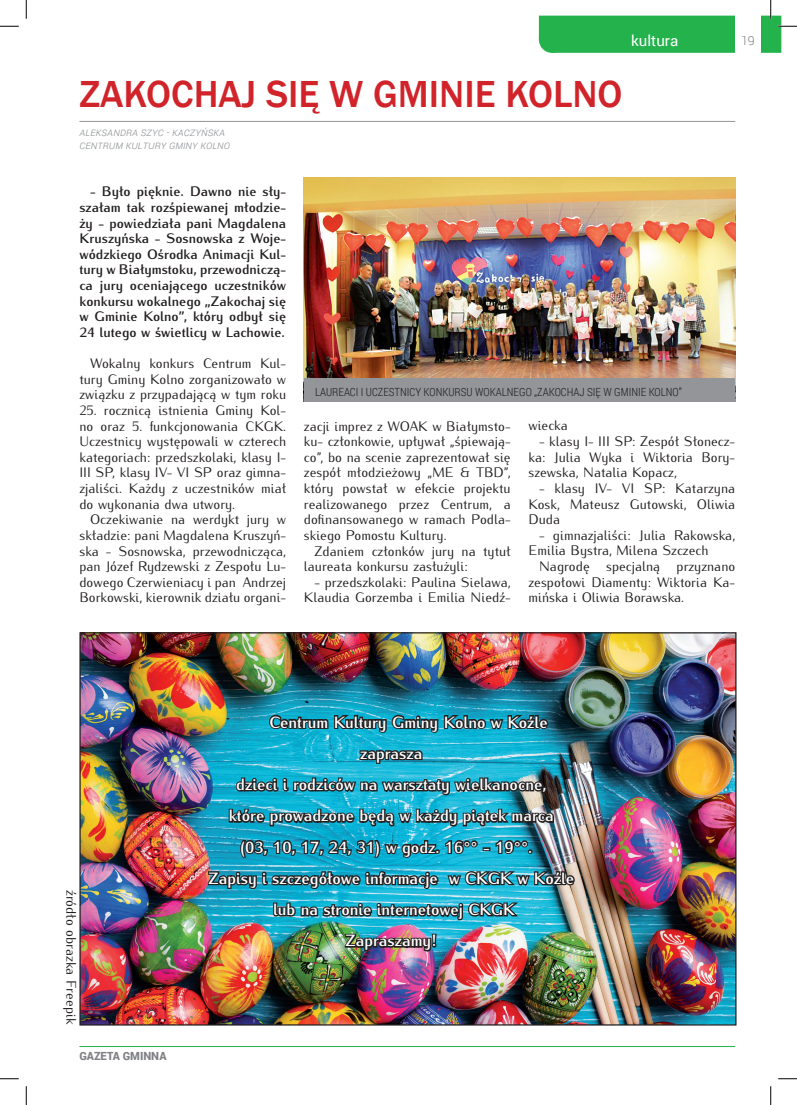
<style>
.page{position:relative;width:797px;height:1105px;background:#fff}
.page>*{position:absolute;margin:0;border:0;box-sizing:border-box;transform-origin:0 0}
.t1{font:500 38.75px "Franklin Gothic";color:#d1232a}
.t2{font:700 16.25px "Iwona";color:#fff}
.t3{font:15px "Roboto";color:#fff}
.t4{font:13.75px/15.6px "Iwona";color:#231f20;text-align:justify}
.t5{font:700 13.75px/15.6px "Iwona";color:#231f20;text-align:justify}
.t6{font:300 12.5px "Roboto";color:#808285}
.t7{font:300 11.25px "Roboto Condensed";color:#231f20}
.t8{font:italic 300 11.25px/12.5px "Roboto";color:#939598}
.t9{font:900 11.25px "Roboto";color:#808285}
</style>
<div class="page">
<hr style="left:79px;top:1046px;width:656px;height:1px;background:#23b24b">
<img style="left:81px;top:634px;width:653px;height:389px">
<svg style="left:268px;top:714px;width:281px;height:20px;background:#196d7f"></svg>
<svg style="left:358px;top:749px;width:66px;height:16px"></svg>
<svg style="left:235px;top:776px;width:313px;height:21px;background:#257586"></svg>
<img style="left:227px;top:807px;width:328px;height:21px">
<svg style="left:239px;top:835px;width:293px;height:24px;background:#1a829a"></svg>
<svg style="left:206px;top:870px;width:234px;height:21px;background:#236f81"></svg>
<svg style="left:446px;top:870px;width:130px;height:21px;background:#377987"></svg>
<svg style="left:272px;top:901px;width:250px;height:21px;background:#2b7b8c"></svg>
<img style="left:343px;top:932px;width:95px;height:21px">
<hr style="left:79px;top:121px;width:656px;height:1px;background:#939598">
<img style="left:304px;top:178px;width:431px;height:201px">
<div style="left:304px;top:379px;width:431px;height:23px;background:#939598"></div>
<svg style="left:0;top:25px;width:19px;height:2px"></svg>
<svg style="left:0;top:1078px;width:19px;height:1px"></svg>
<svg style="left:778px;top:1078px;width:19px;height:1px"></svg>
<svg style="left:25px;top:0;width:2px;height:19px"></svg>
<svg style="left:25px;top:1086px;width:2px;height:19px"></svg>
<svg style="left:539px;top:0;width:258px;height:53px"></svg>
<svg style="left:770px;top:1086px;width:1px;height:19px"></svg>
<p class="t3" style="left:631px;top:30px;width:49px">kultura</p>
<p class="t6" style="left:741px;top:32px;width:15px">19</p>
<h1 class="t1" style="left:79px;top:70px;width:544px">ZAKOCHAJ SIĘ W GMINIE KOLNO</h1>
<p class="t8" style="left:79px;top:126px;width:152px">aleksandra szyc - kaczyńska centrum kultury gminy kolno</p>
<p class="t5" style="left:79px;top:183px;width:208px;text-indent:11px">- Było pięknie. Dawno nie sły&shy;szałam tak rozśpiewanej młodzie&shy;ży - powiedziała pani Magdalena Kruszyńska - Sosnowska z Woje&shy;wódzkiego Ośrodka Animacji Kul&shy;tury w Białymstoku, przewodniczą&shy;ca jury oceniającego uczestników konkursu wokalnego „Zakochaj się w Gminie Kolno”, który odbył się 24 lutego w świetlicy w Lachowie.</p>
<p class="t4" style="left:79px;top:354px;width:208px;text-indent:11px">Wokalny konkurs Centrum Kul&shy;tury Gminy Kolno zorganizowało w związku z przypadającą w tym roku</p>
<p class="t4" style="left:79px;top:401px;width:208px">25. rocznicą istnienia Gminy Kol&shy;no oraz 5. funkcjonowania CKGK.<br>Uczestnicy występowali w czterech kategoriach: przedszkolaki, klasy I-III SP, klasy IV- VI SP oraz gimna&shy;zjaliści. Każdy z uczestników miał do wykonania dwa utwory.</p>
<p class="t4" style="left:79px;top:511px;width:208px;text-indent:11px">Oczekiwanie na werdykt jury w składzie: pani Magdalena Kruszyń&shy;ska - Sosnowska, przewodnicząca, pan Józef Rydzewski z Zespołu Lu&shy;dowego Czerwieniacy i pan Andrzej Borkowski, kierownik działu organi-</p>
<p class="t7" style="left:315px;top:384px;width:29px">LAUREACI</p>
<p class="t7" style="left:361px;top:384px;width:18px">I UCZES</p>
<p class="t7" style="left:394px;top:384px;width:226px">TNICY KONKURSU WOKALNEGO „ZAKOCHAJ SI Ę W GMINIE</p>
<p class="t7" style="left:648px;top:384px;width:35px">KOLNO”</p>
<p class="t4" style="left:304px;top:417px;width:208px">zacji imprez z WOAK w Białymsto&shy;ku- członkowie, upływał „śpiewają&shy;co”, bo na scenie zaprezentował się zespół młodzieżowy „ME &amp; TBD”, który powstał w efekcie projektu realizowanego przez Centrum, a dofinansowanego w ramach Podla&shy;skiego Pomostu Kultury.</p>
<p class="t4" style="left:304px;top:542px;width:208px;text-indent:11px">Zdaniem członków jury na tytuł laureata konkursu zasłużyli:</p>
<p class="t4" style="left:304px;top:573px;width:208px;text-align:right">- przedszkolaki: Paulina Sielawa,<br>Klaudia Gorzemba i Emilia Niedź-</p>
<p class="t4" style="left:528px;top:417px;width:41px">wiecka</p>
<p class="t4" style="left:528px;top:432px;width:208px;text-indent:11px">- klasy I- III SP: Zespół Słonecz&shy;ka: Julia Wyka i Wiktoria Bory&shy;szewska, Natalia Kopacz,</p>
<p class="t4" style="left:528px;top:479px;width:208px;text-indent:11px">- klasy IV- VI SP: Katarzyna Kosk, Mateusz Gutowski, Oliwia Duda</p>
<p class="t4" style="left:528px;top:526px;width:208px;text-indent:11px">- gimnazjaliści: Julia Rakowska,<br>Emilia Bystra, Milena Szczech</p>
<p class="t4" style="left:528px;top:557px;width:208px;text-indent:11px">Nagrodę specjalną przyznano zespołowi Diamenty: Wiktoria Ka&shy;mińska i Oliwia Borawska.</p>
<p class="t4" style="left:80px;top:890px;width:136px;rotate:90deg">źródło obrazka Freepik</p>
<p class="t9" style="left:79px;top:1047px;width:89px">GAZETA GMINNA</p>
<p class="t2" style="left:269px;top:710px;width:280px">Centrum Kultury Gminy Kolno w Koźle</p>
<p class="t2" style="left:360px;top:741px;width:64px">zaprasza</p>
<p class="t2" style="left:236px;top:772px;width:312px">dzieci i rodziców na warsztaty wielkanocne,</p>
<p class="t2" style="left:229px;top:803px;width:326px">które prowadzone będą w każdy piątek marca</p>
<p class="t2" style="left:240px;top:835px;width:293px">(03, 10, 17, 24, 31) w godz. 16°° - 19°°.</p>
<p class="t2" style="left:208px;top:866px;width:367px">Zapisy i szczegółowe informacje w CKGK w Koźle</p>
<p class="t2" style="left:273px;top:897px;width:244px">lub na stronie internetowej CKGK</p>
<p class="t2" style="left:345px;top:928px;width:93px">Zapraszamy!</p>
</div>
